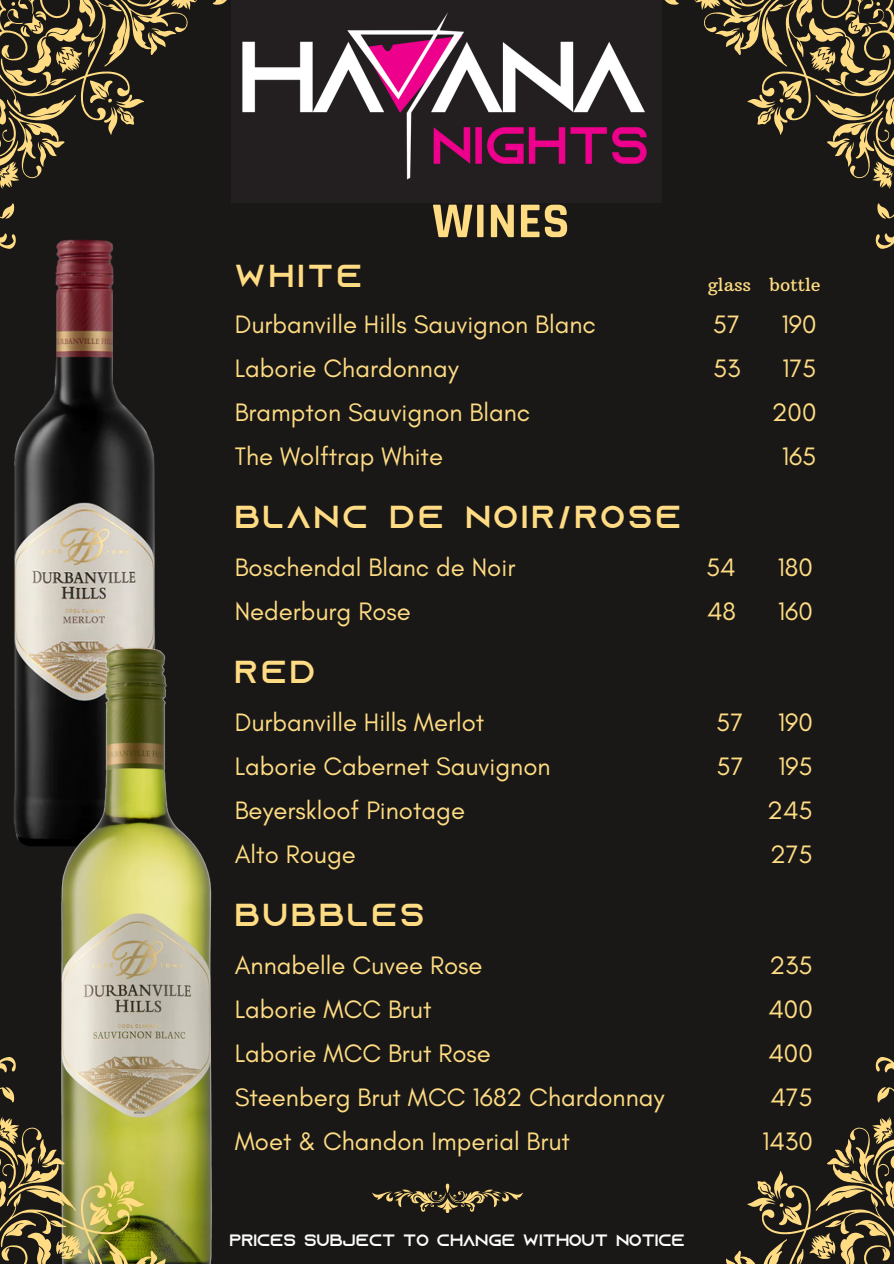
<style>
.page{position:relative;width:894px;height:1264px;background:#fff}
.page>*{position:absolute;margin:0;border:0;box-sizing:border-box;transform-origin:0 0}
.t1{font:700 50.55px "Rajdhani";letter-spacing:.01em;color:#ffdc83}
.t2{font:31.8px "Azonix";letter-spacing:.1em;color:#ffdc83}
.t3{font:25.65px/43.8px "Glacial Indifference";color:#ffdc83}
.t4{font:18px "Arbutus Slab";color:#ffdc83}
.t5{font:16.5px "Azonix";color:#fcfcfc}
</style>
<div class="page">
<div style="left:0;top:0;width:893px;height:1263px;background:#191817"></div>
<img style="left:14px;top:249px;width:141px;height:295px">
<svg style="left:726px;top:1057px;width:167px;height:206px"></svg>
<svg style="left:372px;top:1183px;width:151px;height:29px"></svg>
<svg style="left:665px;top:0;width:228px;height:249px"></svg>
<svg style="left:0;top:0;width:227px;height:249px"></svg>
<img style="left:242px;top:12px;width:405px;height:168px">
<img style="left:13px;top:544px;width:199px;height:512px">
<img style="left:0;top:1056px;width:212px;height:207px">
<h2 class="t1" style="left:432px;top:190px;width:139px">WINES</h2>
<h3 class="t2" style="left:234px;top:263px;width:129px">WHITE</h3>
<h2 class="t3" style="left:235px;top:302px;width:362px">Durbanville Hills Sauvignon Blanc<br>Laborie Chardonnay<br>Brampton Sauvignon Blanc<br>The Wolftrap White</h2>
<p class="t3" style="left:712px;top:302px;width:28px">57</p>
<p class="t3" style="left:781px;top:302px;width:36px">190</p>
<h3 class="t4" style="left:707px;top:273px;width:114px">glass bottle</h3>
<p class="t3" style="left:712px;top:346px;width:29px">53</p>
<p class="t3" style="left:771px;top:346px;width:46px;text-align:center">175<br>200<br>165</p>
<h2 class="t2" style="left:235px;top:504px;width:447px">BLANC DE NOIR/ROSE</h2>
<h2 class="t3" style="left:235px;top:545px;width:282px">Boschendal Blanc de Noir<br>Nederburg Rose</h2>
<p class="t2" style="left:234px;top:659px;width:82px">RED</p>
<h1 class="t3" style="left:235px;top:700px;width:317px">Durbanville Hills Merlot<br>Laborie Cabernet Sauvignon<br>Beyerskloof Pinotage<br>Alto Rouge</h1>
<p class="t2" style="left:235px;top:901px;width:191px">BUBBLES</p>
<p class="t3" style="left:235px;top:943px;width:431px">Annabelle Cuvee Rose<br>Laborie MCC Brut<br>Laborie MCC Brut Rose<br>Steenberg Brut MCC 1682 Chardonnay<br>Moet &amp; Chandon Imperial Brut</p>
<h3 class="t3" style="left:705px;top:545px;width:31px">54</h3>
<h3 class="t3" style="left:777px;top:545px;width:37px">180</h3>
<h3 class="t3" style="left:706px;top:589px;width:31px">48</h3>
<h3 class="t3" style="left:777px;top:589px;width:36px">160</h3>
<h3 class="t3" style="left:716px;top:700px;width:28px">57</h3>
<h3 class="t3" style="left:777px;top:700px;width:36px">190</h3>
<h3 class="t3" style="left:716px;top:744px;width:28px">57</h3>
<h3 class="t3" style="left:767px;top:744px;width:47px;text-align:center">195<br>245<br>275</h3>
<h3 class="t3" style="left:761px;top:943px;width:52px;text-align:center">235<br>400<br>400<br>475<br>1430</h3>
<h3 class="t5" style="left:229px;top:1233px;width:457px">PRICES SUBJECT TO CHANGE WITHOUT NOTICE</h3>
</div>
